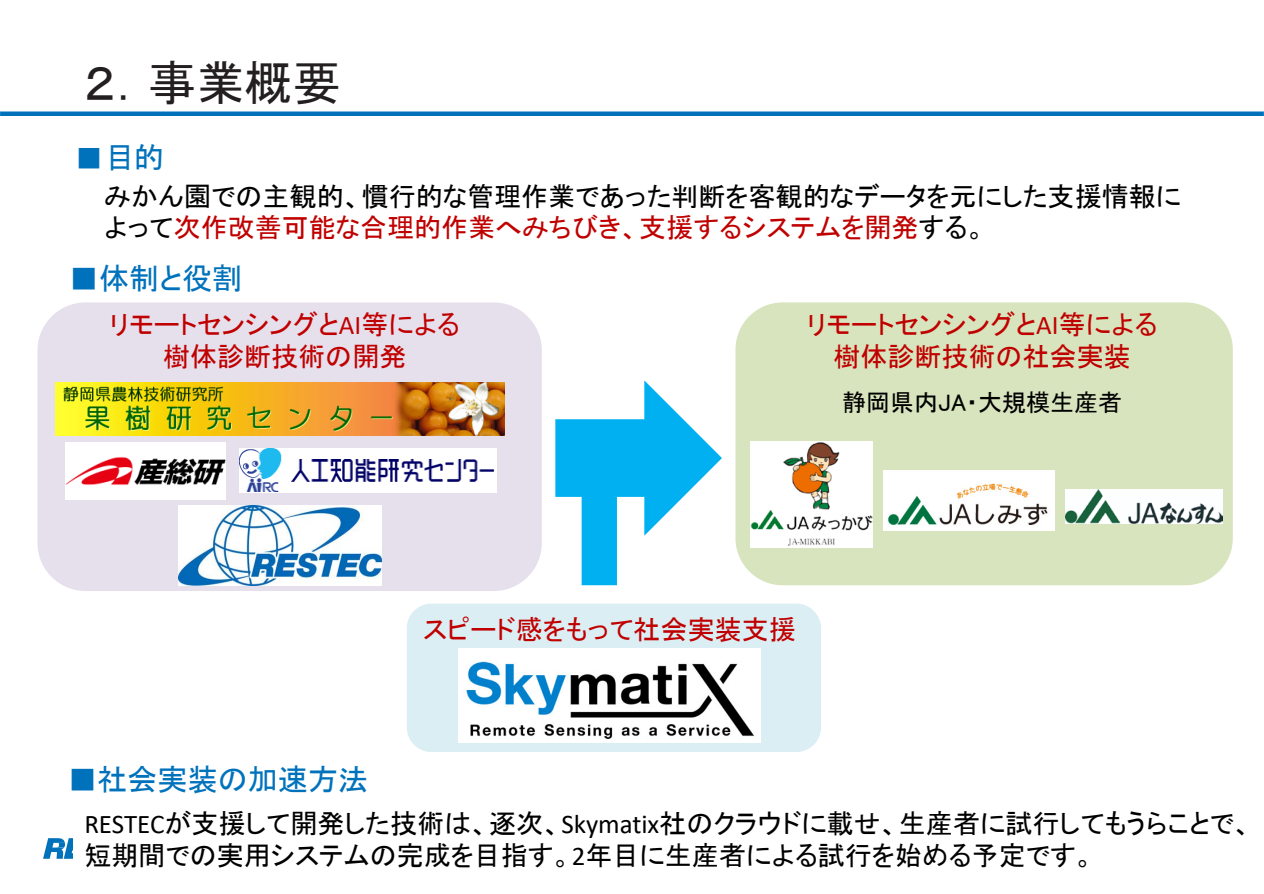
<style>
.page{position:relative;width:1264px;height:894px;background:#fff}
.page>*{position:absolute;margin:0;border:0;box-sizing:border-box;transform-origin:0 0}
.t1{font:48px "MS P Gothic";color:#231f20}
.t2{font:30px "MS P Gothic";color:#0072bc}
.t3{font:27px/30.3px "MS P Gothic";color:#000}
.t4{font:27px/32.4px "MS P Gothic";color:#c00000;text-align:center}
.t5{font:24px "MS P Gothic";color:#000}
.t6{font:9px "MS P Gothic";letter-spacing:.02em;color:#231f20}
.s1{font-size:28.5px}
.s2{color:#c00000}
.s3{font-family:"Calibri"}
</style>
<div class="page">
<div style="left:0;top:111px;width:1263px;height:5px;background:#0072bc"></div>
<svg style="left:43px;top:838px;width:30px;height:21px"></svg>
<div style="left:406px;top:603px;width:414px;height:149px;background:#dbeef4;border-radius:25px"></div>
<div style="left:735px;top:302px;width:497px;height:283px;background:#d7e4bd;border-radius:47px"></div>
<div style="left:37px;top:302px;width:504px;height:289px;background:#e6e0ec;border-radius:48px"></div>
<img style="left:239px;top:449px;width:257px;height:43px">
<img style="left:65px;top:442px;width:161px;height:57px">
<img style="left:55px;top:383px;width:449px;height:53px">
<img style="left:179px;top:505px;width:202px;height:80px">
<img style="left:750px;top:441px;width:121px;height:106px">
<img style="left:1065px;top:489px;width:156px;height:34px">
<img style="left:883px;top:471px;width:171px;height:59px">
<img style="left:458px;top:648px;width:302px;height:94px">
<svg style="left:555px;top:380px;width:166px;height:205px"></svg>
<h1 class="t1" style="left:84px;top:59px;width:259px">２．事業概要</h1>
<p class="t2" style="left:75px;top:142px;width:90px"><span class="s1">■</span>目的</p>
<p class="t3" style="left:104px;top:181px;width:1078px">みかん園での主観的、慣行的な管理作業であった判断を客観的なデータを元にした支援情報によって<span class="s2">次作改善可能な合理的作業へみちびき、支援するシステムを開発</span>する。</p>
<p class="t2" style="left:69px;top:263px;width:175px">■体制と役割</p>
<p class="t4" style="left:109px;top:307px;width:352px">リモートセンシングと<span class="s3">AI</span>等による樹体診断技術の開発</p>
<p class="t4" style="left:806px;top:307px;width:352px">リモートセンシングと<span class="s3">AI</span>等による樹体診断技術の社会実装</p>
<p class="t5" style="left:842px;top:390px;width:281px">静岡県内JA・大規模生産者</p>
<p class="t4" style="left:423px;top:613px;width:374px">スピード感をもって社会実装支援</p>
<p class="t2" style="left:67px;top:763px;width:302px">■社会実装の加速方法</p>
<p class="t3" style="left:84px;top:806px;width:1168px;line-height:32.4px"><span class="s3">RESTEC</span>が支援して開発した技術は、逐次、<span class="s3">Skymatix</span>社のクラウドに載せ、生産者に試行してもうらことで、短期間での実用システムの完成を目指す。<span class="s3">2</span>年目に生産者による試行を始める予定です。</p>
<p class="t6" style="left:178px;top:851px;width:145px">ＡｌｌｒｉｇｈｔｓｒｅｓｅｒｖｅｄＲＥＳＴＥＣ２０20</p>
</div>
